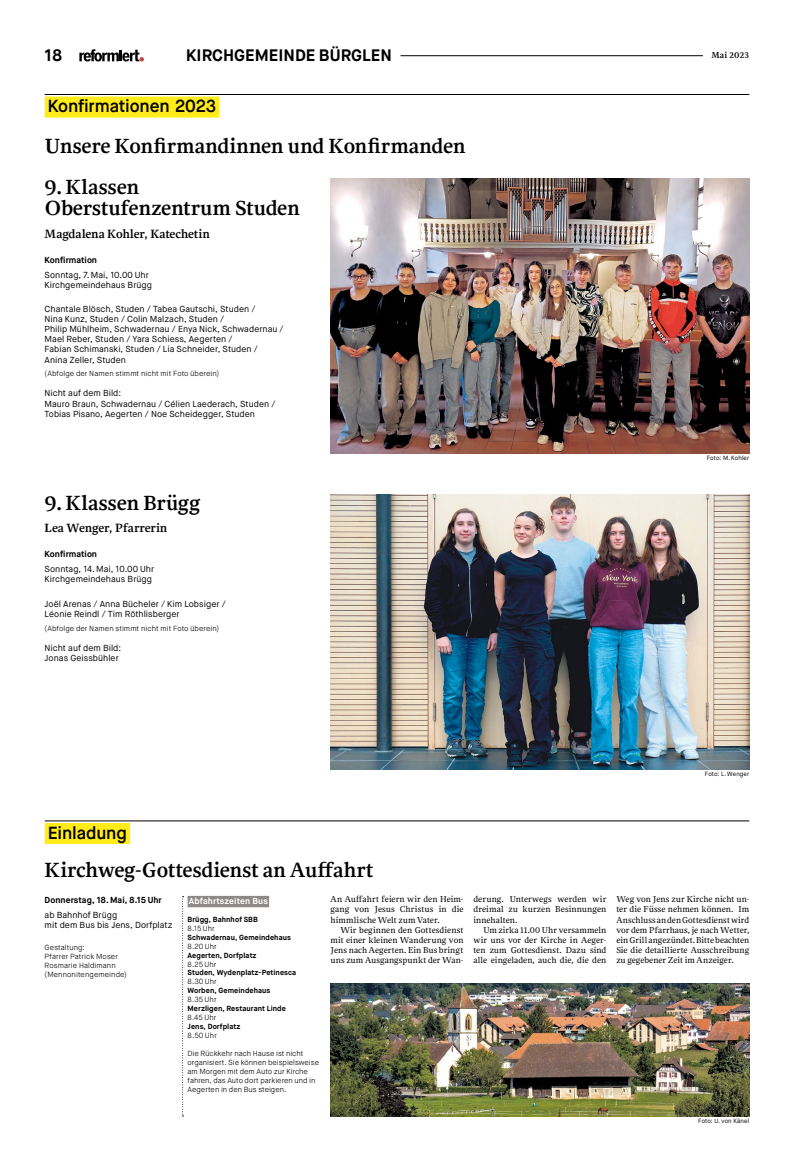
<style>
.page{position:relative;width:794px;height:1166px;background:#fff}
.page>*{position:absolute;margin:0;border:0;box-sizing:border-box;transform-origin:0 0}
.t1{font:700 21px/21.9px "NN Rekja";letter-spacing:-.02em;color:#000}
.t2{font:600 17.5px "Maison Neue";letter-spacing:-.01em;color:#000}
.t3{font:700 16.62px "Maison Neue";color:#000}
.t4{font:700 12.25px "NN Rekja";letter-spacing:-.015em;color:#000}
.t5{font:8.75px/10.2px "Maison Neue";color:#000}
.t6{font:8.75px/10.2px "NN Rekja";letter-spacing:.005em;color:#000;text-align:justify}
.t7{font:700 8.75px "Maison Neue";color:#000}
.t8{font:700 8.75px "Maison Neue";letter-spacing:.005em;color:#fff}
.t9{font:700 8.75px "NN Rekja";color:#000}
.t10{font:300 7.44px/8.9px "Maison Neue";letter-spacing:.005em;color:#000}
.t11{font:700 7.44px "Maison Neue";letter-spacing:.01em;color:#000}
.t12{font:6.12px "Maison Neue";letter-spacing:.015em;color:#000}
</style>
<div class="page">
<svg style="left:79px;top:49px;width:65px;height:13px"></svg>
<hr style="left:400px;top:56px;width:303px;height:1px;background:#000">
<hr style="left:45px;top:821px;width:704px;height:1px;background:#000">
<div style="left:45px;top:823px;width:85px;height:21px;background:#ffec18"></div>
<hr style="left:45px;top:94px;width:704px;height:1px;background:#000">
<div style="left:45px;top:97px;width:174px;height:21px;background:#ffec18"></div>
<img style="left:330px;top:178px;width:419px;height:276px">
<img style="left:330px;top:494px;width:419px;height:276px">
<img style="left:330px;top:984px;width:419px;height:132px">
<div style="left:188px;top:896px;width:81px;height:11px;background:#8c8986"></div>
<svg style="left:182px;top:896px;width:2px;height:220px"></svg>
<h3 class="t3" style="left:45px;top:45px;width:19px">18</h3>
<h3 class="t3" style="left:186px;top:45px;width:207px">KIRCHGEMEINDE BÜRGLEN</h3>
<p class="t9" style="left:711px;top:49px;width:39px">Mai 2023</p>
<h2 class="t2" style="left:48px;top:95px;width:170px">Konfirmationen 2023</h2>
<h1 class="t1" style="left:45px;top:134px;width:423px">Unsere Konfirmandinnen und Konfirmanden</h1>
<h1 class="t1" style="left:45px;top:175px;width:257px">9. Klassen<br>Oberstufenzentrum Studen</h1>
<h3 class="t4" style="left:45px;top:226px;width:167px">Magdalena Kohler, Katechetin</h3>
<p class="t7" style="left:45px;top:255px;width:54px">Konfirmation</p>
<p class="t5" style="left:45px;top:270px;width:109px">Sonntag, 7. Mai, 10.00 Uhr<br>Kirchgemeindehaus Brügg</p>
<p class="t5" style="left:45px;top:304px;width:240px">Chantale Blösch, Studen / Tabea Gautschi, Studen /<br>Nina Kunz, Studen / Colin Malzach, Studen /<br>Philip Mühlheim, Schwadernau / Enya Nick, Schwadernau / Mael Reber, Studen / Yara Schiess, Aegerten /<br>Fabian Schimanski, Studen / Lia Schneider, Studen /<br>Anina Zeller, Studen</p>
<p class="t10" style="left:45px;top:369px;width:176px">(Abfolge der Namen stimmt nicht mit Foto überein)</p>
<p class="t5" style="left:45px;top:388px;width:232px">Nicht auf dem Bild:<br>Mauro Braun, Schwadernau / Célien Laederach, Studen /<br>Tobias Pisano, Aegerten / Noe Scheidegger, Studen</p>
<h1 class="t1" style="left:45px;top:491px;width:157px">9. Klassen Brügg</h1>
<h3 class="t4" style="left:45px;top:520px;width:124px">Lea Wenger, Pfarrerin</h3>
<p class="t7" style="left:45px;top:549px;width:54px">Konfirmation</p>
<p class="t5" style="left:45px;top:564px;width:111px">Sonntag, 14. Mai, 10.00 Uhr<br>Kirchgemeindehaus Brügg</p>
<p class="t5" style="left:45px;top:599px;width:182px">Joël Arenas / Anna Bücheler / Kim Lobsiger /<br>Léonie Reindl / Tim Röthlisberger</p>
<p class="t10" style="left:45px;top:624px;width:176px">(Abfolge der Namen stimmt nicht mit Foto überein)</p>
<p class="t5" style="left:45px;top:643px;width:78px">Nicht auf dem Bild:<br>Jonas Geissbühler</p>
<p class="t12" style="left:707px;top:454px;width:44px">Foto: M. Kohler</p>
<p class="t12" style="left:705px;top:770px;width:46px">Foto: L. Wenger</p>
<h2 class="t2" style="left:48px;top:821px;width:81px">Einladung</h2>
<h1 class="t1" style="left:45px;top:858px;width:330px">Kirchweg-Gottesdienst an Auffahrt</h1>
<p class="t7" style="left:45px;top:894px;width:119px">Donnerstag, 18. Mai, 8.15 Uhr</p>
<p class="t5" style="left:45px;top:909px;width:129px">ab Bahnhof Brügg<br>mit dem Bus bis Jens, Dorfplatz</p>
<p class="t10" style="left:45px;top:943px;width:84px">Gestaltung:<br>Pfarrer Patrick Moser<br>Rosmarie Haldimann (Mennonitengemeinde)</p>
<p class="t6" style="left:330px;top:894px;width:134px">An Auffahrt feiern wir den Heim&shy;gang von Jesus Christus in die himmlische Welt zum Vater.</p>
<p class="t6" style="left:330px;top:924px;width:134px;text-indent:10px">Wir beginnen den Gottesdienst mit einer kleinen Wanderung von Jens nach Aegerten. Ein Bus bringt uns zum Ausgangspunkt der Wan-</p>
<p class="t8" style="left:189px;top:895px;width:81px">Abfahrtszeiten Bus</p>
<p class="t11" style="left:188px;top:914px;width:72px">Brügg, Bahnhof SBB</p>
<p class="t10" style="left:188px;top:924px;width:29px">8.15 Uhr</p>
<p class="t11" style="left:188px;top:932px;width:105px">Schwadernau, Gemeindehaus</p>
<p class="t10" style="left:188px;top:942px;width:31px">8.20 Uhr</p>
<p class="t11" style="left:188px;top:950px;width:71px">Aegerten, Dorfplatz</p>
<p class="t10" style="left:188px;top:959px;width:30px">8.25 Uhr</p>
<p class="t11" style="left:188px;top:968px;width:110px">Studen, Wydenplatz-Petinesca</p>
<p class="t10" style="left:188px;top:977px;width:31px">8.30 Uhr</p>
<p class="t11" style="left:188px;top:986px;width:84px">Worben, Gemeindehaus</p>
<p class="t10" style="left:188px;top:995px;width:31px">8.35 Uhr</p>
<p class="t11" style="left:188px;top:1004px;width:100px">Merzligen, Restaurant Linde</p>
<p class="t10" style="left:188px;top:1013px;width:30px">8.45 Uhr</p>
<p class="t11" style="left:188px;top:1022px;width:54px">Jens, Dorfplatz</p>
<p class="t10" style="left:188px;top:1031px;width:31px">8.50 Uhr</p>
<p class="t10" style="left:188px;top:1049px;width:133px">Die Rückkehr nach Hause ist nicht organisiert. Sie können beispielsweise am Morgen mit dem Auto zur Kirche fahren, das Auto dort parkieren und in Aegerten in den Bus steigen.</p>
<p class="t6" style="left:473px;top:894px;width:134px">derung. Unterwegs werden wir dreimal zu kurzen Besinnungen innehalten.</p>
<p class="t6" style="left:473px;top:925px;width:134px;text-indent:10px">Um zirka 11.00 Uhr versammeln wir uns vor der Kirche in Aeger&shy;ten zum Gottesdienst. Dazu sind alle eingeladen, auch die, die den</p>
<p class="t6" style="left:616px;top:894px;width:134px">Weg von Jens zur Kirche nicht un&shy;ter die Füsse nehmen können. Im Anschluss an den Gottesdienst wird vor dem Pfarrhaus, je nach Wetter, ein Grill angezündet. Bitte beachten Sie die detaillierte Ausschreibung zu gegebener Zeit im Anzeiger.</p>
<p class="t12" style="left:698px;top:1117px;width:53px">Foto: U. von Känel</p>
</div>
